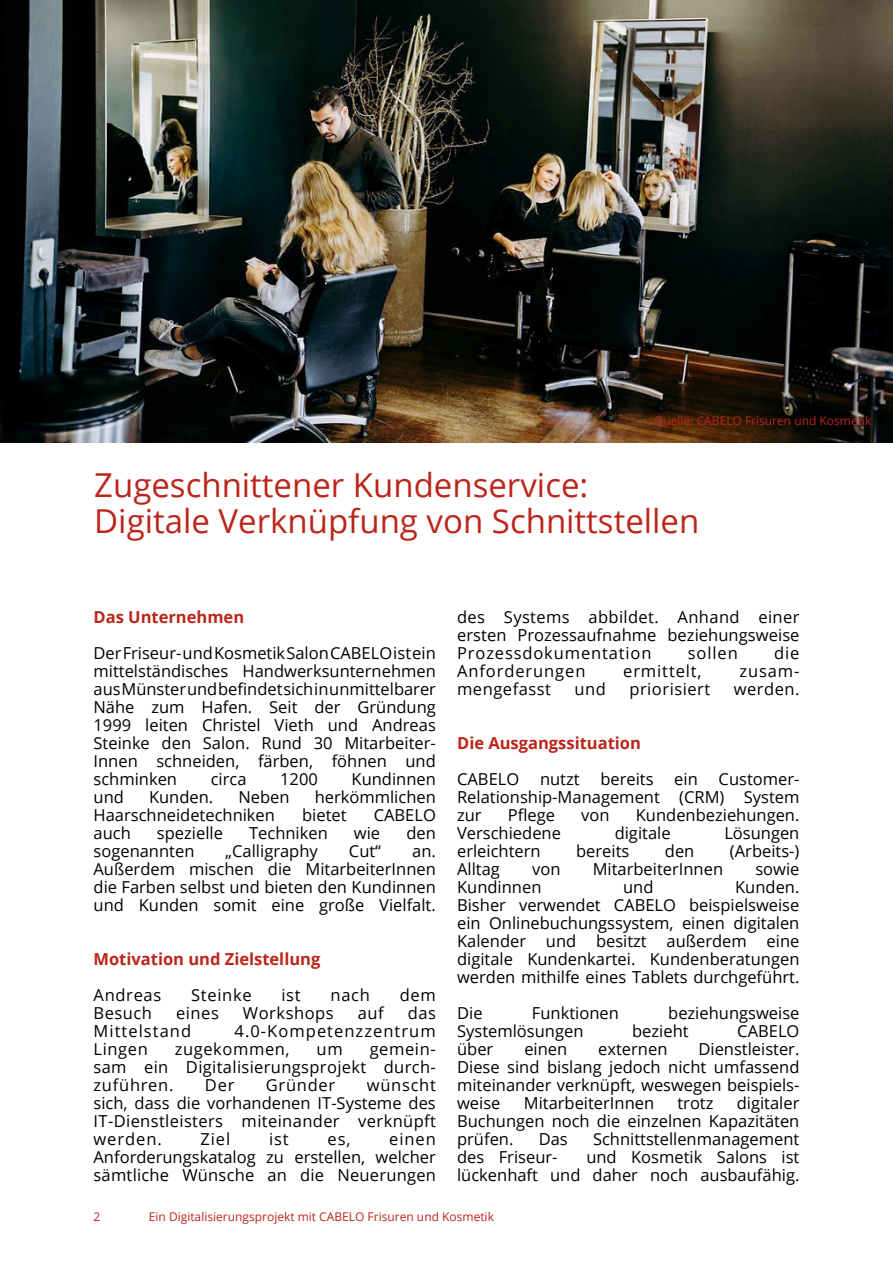
<style>
.page{position:relative;width:893px;height:1263px;background:#fff}
.page>*{position:absolute;margin:0;border:0;box-sizing:border-box;transform-origin:0 0}
.t1{font:33px/36px "Open Sans";color:#bb251a}
.t2{font:16.5px/18px "Open Sans";color:#000;text-align:justify}
.t3{font:700 16.5px "Open Sans";color:#bb251a}
.t4{font:16.5px "Open Sans";letter-spacing:.065em;color:#000}
.t5{font:16.5px "Open Sans";letter-spacing:.03em;color:#000}
.t6{font:16.5px "Open Sans";letter-spacing:.055em;color:#000}
.t7{font:16.5px "Open Sans";letter-spacing:.04em;color:#000}
.t8{font:16.5px "Open Sans";letter-spacing:.035em;color:#000}
.t9{font:16.5px "Open Sans";letter-spacing:.045em;color:#000}
.t10{font:12px "Open Sans";color:#bb251a}
</style>
<div class="page">
<img style="left:0;top:0;width:893px;height:443px">
<p class="t10" style="left:654px;top:412px;width:219px">Quelle: CABELO Frisuren und Kosmetik</p>
<h1 class="t1" style="left:94px;top:466px;width:607px">Zugeschnittener Kundenservice:<br>Digitale Verknüpfung von Schnittstellen</h1>
<p class="t3" style="left:94px;top:605px;width:152px">Das Unternehmen</p>
<p class="t2" style="left:94px;top:643px;width:344px">Der Friseur- und Kosmetik Salon CABELO ist ein mittelständisches Handwerksunternehmen aus Münster und befindet sich in unmittelbarer Nähe zum Hafen. Seit der Gründung 1999 leiten Christel Vieth und Andreas Steinke den Salon. Rund 30 Mitarbeiter-Innen schneiden, färben, föhnen und schminken</p>
<p class="t2" style="left:211px;top:769px;width:37px">circa</p>
<p class="t2" style="left:280px;top:769px;width:39px">1200</p>
<p class="t2" style="left:352px;top:769px;width:86px">Kundinnen</p>
<p class="t2" style="left:94px;top:787px;width:32px">und</p>
<p class="t2" style="left:149px;top:787px;width:66px">Kunden.</p>
<p class="t2" style="left:238px;top:787px;width:53px">Neben</p>
<p class="t2" style="left:315px;top:787px;width:123px">herkömmlichen</p>
<p class="t2" style="left:94px;top:805px;width:183px">Haarschneidetechniken</p>
<p class="t2" style="left:302px;top:805px;width:46px">bietet</p>
<p class="t2" style="left:374px;top:805px;width:64px">CABELO</p>
<p class="t2" style="left:94px;top:823px;width:39px">auch</p>
<p class="t2" style="left:157px;top:823px;width:67px">spezielle</p>
<p class="t2" style="left:249px;top:823px;width:80px">Techniken</p>
<p class="t2" style="left:354px;top:823px;width:28px">wie</p>
<p class="t2" style="left:406px;top:823px;width:31px">den</p>
<p class="t2" style="left:94px;top:841px;width:102px">sogenannten</p>
<p class="t2" style="left:226px;top:841px;width:94px">„Calligraphy</p>
<p class="t2" style="left:349px;top:841px;width:34px">Cut“</p>
<p class="t2" style="left:94px;top:841px;width:344px;text-indent:319px">an.<br>Außerdem mischen die MitarbeiterInnen die Farben selbst und bieten den Kundinnen und Kunden somit eine große Vielfalt.</p>
<p class="t3" style="left:94px;top:947px;width:228px">Motivation und Zielstellung</p>
<p class="t7" style="left:94px;top:984px;width:69px">Andreas</p>
<p class="t7" style="left:191px;top:984px;width:62px">Steinke</p>
<p class="t2" style="left:281px;top:985px;width:21px">ist</p>
<p class="t2" style="left:331px;top:985px;width:41px">nach</p>
<p class="t2" style="left:400px;top:985px;width:38px">dem</p>
<p class="t2" style="left:94px;top:1003px;width:60px">Besuch</p>
<p class="t2" style="left:176px;top:1003px;width:44px">eines</p>
<p class="t5" style="left:243px;top:1002px;width:92px">Workshops</p>
<p class="t2" style="left:358px;top:1003px;width:27px">auf</p>
<p class="t2" style="left:408px;top:1003px;width:30px">das</p>
<p class="t4" style="left:94px;top:1020px;width:99px">Mittelstand</p>
<p class="t4" style="left:235px;top:1020px;width:203px">4.0-Kompetenzzentrum</p>
<p class="t2" style="left:94px;top:1040px;width:56px">Lingen</p>
<p class="t8" style="left:175px;top:1038px;width:116px">zugekommen,</p>
<p class="t2" style="left:317px;top:1040px;width:28px">um</p>
<p class="t2" style="left:94px;top:1040px;width:344px;text-indent:276px">gemein&shy;sam ein Digitalisierungsprojekt durch&shy;zuführen.</p>
<p class="t2" style="left:94px;top:1076px;width:344px;text-indent:273px">wünscht sich, dass die vorhandenen IT-Systeme des IT-Dienstleisters miteinander verknüpft werden.</p>
<p class="t2" style="left:205px;top:1076px;width:31px">Der</p>
<p class="t9" style="left:266px;top:1074px;width:71px">Gründer</p>
<p class="t2" style="left:201px;top:1130px;width:31px">Ziel</p>
<p class="t2" style="left:269px;top:1130px;width:21px">ist</p>
<p class="t2" style="left:328px;top:1130px;width:25px">es,</p>
<p class="t2" style="left:94px;top:1130px;width:344px;text-indent:296px">einen Anforderungskatalog zu erstellen, welcher sämtliche Wünsche an die Neuerungen</p>
<p class="t2" style="left:457px;top:608px;width:344px">des Systems abbildet. Anhand einer ersten Prozessaufnahme beziehungsweise Prozessdokumentation</p>
<p class="t2" style="left:688px;top:644px;width:51px">sollen</p>
<p class="t2" style="left:774px;top:644px;width:27px">die</p>
<p class="t6" style="left:457px;top:660px;width:130px">Anforderungen</p>
<p class="t6" style="left:623px;top:660px;width:80px">ermittelt,</p>
<p class="t2" style="left:739px;top:662px;width:62px">zusam-</p>
<p class="t5" style="left:457px;top:678px;width:95px">mengefasst</p>
<p class="t2" style="left:575px;top:680px;width:33px">und</p>
<p class="t5" style="left:629px;top:678px;width:82px">priorisiert</p>
<p class="t2" style="left:734px;top:680px;width:67px">werden.</p>
<p class="t3" style="left:457px;top:731px;width:185px">Die Ausgangssituation</p>
<p class="t2" style="left:457px;top:769px;width:64px">CABELO</p>
<p class="t2" style="left:540px;top:769px;width:41px">nutzt</p>
<p class="t2" style="left:600px;top:769px;width:55px">bereits</p>
<p class="t2" style="left:674px;top:769px;width:25px">ein</p>
<p class="t2" style="left:457px;top:769px;width:344px;text-indent:261px">Customer-Relationship-Management (CRM) System zur</p>
<p class="t2" style="left:508px;top:805px;width:49px">Pflege</p>
<p class="t2" style="left:581px;top:805px;width:30px">von</p>
<p class="t2" style="left:636px;top:805px;width:165px">Kundenbeziehungen.</p>
<p class="t2" style="left:457px;top:823px;width:105px">Verschiedene</p>
<p class="t2" style="left:615px;top:823px;width:57px">digitale</p>
<p class="t2" style="left:724px;top:823px;width:77px">Lösungen</p>
<p class="t2" style="left:457px;top:841px;width:85px">erleichtern</p>
<p class="t2" style="left:576px;top:841px;width:55px">bereits</p>
<p class="t2" style="left:665px;top:841px;width:31px">den</p>
<p class="t2" style="left:730px;top:841px;width:71px">(Arbeits-)</p>
<p class="t2" style="left:457px;top:859px;width:44px">Alltag</p>
<p class="t2" style="left:532px;top:859px;width:30px">von</p>
<p class="t2" style="left:593px;top:859px;width:132px">MitarbeiterInnen</p>
<p class="t2" style="left:755px;top:859px;width:46px">sowie</p>
<p class="t2" style="left:457px;top:877px;width:86px">Kundinnen</p>
<p class="t2" style="left:623px;top:877px;width:32px">und</p>
<p class="t2" style="left:457px;top:877px;width:344px;text-indent:278px">Kunden.<br>Bisher verwendet CABELO beispielsweise ein Onlinebuchungssystem, einen digitalen Kalender und besitzt außerdem eine digitale Kundenkartei. Kundenberatungen werden mithilfe eines Tablets durchgeführt.</p>
<p class="t2" style="left:457px;top:1003px;width:27px">Die</p>
<p class="t2" style="left:532px;top:1003px;width:88px">Funktionen</p>
<p class="t2" style="left:668px;top:1003px;width:133px">beziehungsweise</p>
<p class="t2" style="left:457px;top:1021px;width:128px">Systemlösungen</p>
<p class="t2" style="left:632px;top:1021px;width:58px">bezieht</p>
<p class="t2" style="left:737px;top:1021px;width:64px">CABELO</p>
<p class="t2" style="left:457px;top:1039px;width:38px">über</p>
<p class="t2" style="left:524px;top:1039px;width:44px">einen</p>
<p class="t2" style="left:598px;top:1039px;width:71px">externen</p>
<p class="t2" style="left:457px;top:1039px;width:344px;text-indent:241px">Dienstleister.<br>Diese sind bislang jedoch nicht umfassend miteinander verknüpft, weswegen beispiels&shy;weise</p>
<p class="t2" style="left:457px;top:1093px;width:344px;text-indent:280px">digitaler Buchungen noch die einzelnen Kapazitäten prüfen.</p>
<p class="t2" style="left:524px;top:1093px;width:132px">MitarbeiterInnen</p>
<p class="t2" style="left:677px;top:1093px;width:38px">trotz</p>
<p class="t2" style="left:539px;top:1129px;width:31px">Das</p>
<p class="t2" style="left:593px;top:1129px;width:208px">Schnittstellenmanagement</p>
<p class="t2" style="left:457px;top:1147px;width:102px">des Friseur-</p>
<p class="t2" style="left:457px;top:1147px;width:344px;text-align:right">und Kosmetik Salons ist<br>lückenhaft und daher noch ausbaufähig.</p>
<p class="t10" style="left:94px;top:1208px;width:8px">2</p>
<p class="t10" style="left:149px;top:1208px;width:347px">Ein Digitalisierungsprojekt mit CABELO Frisuren und Kosmetik</p>
</div>
